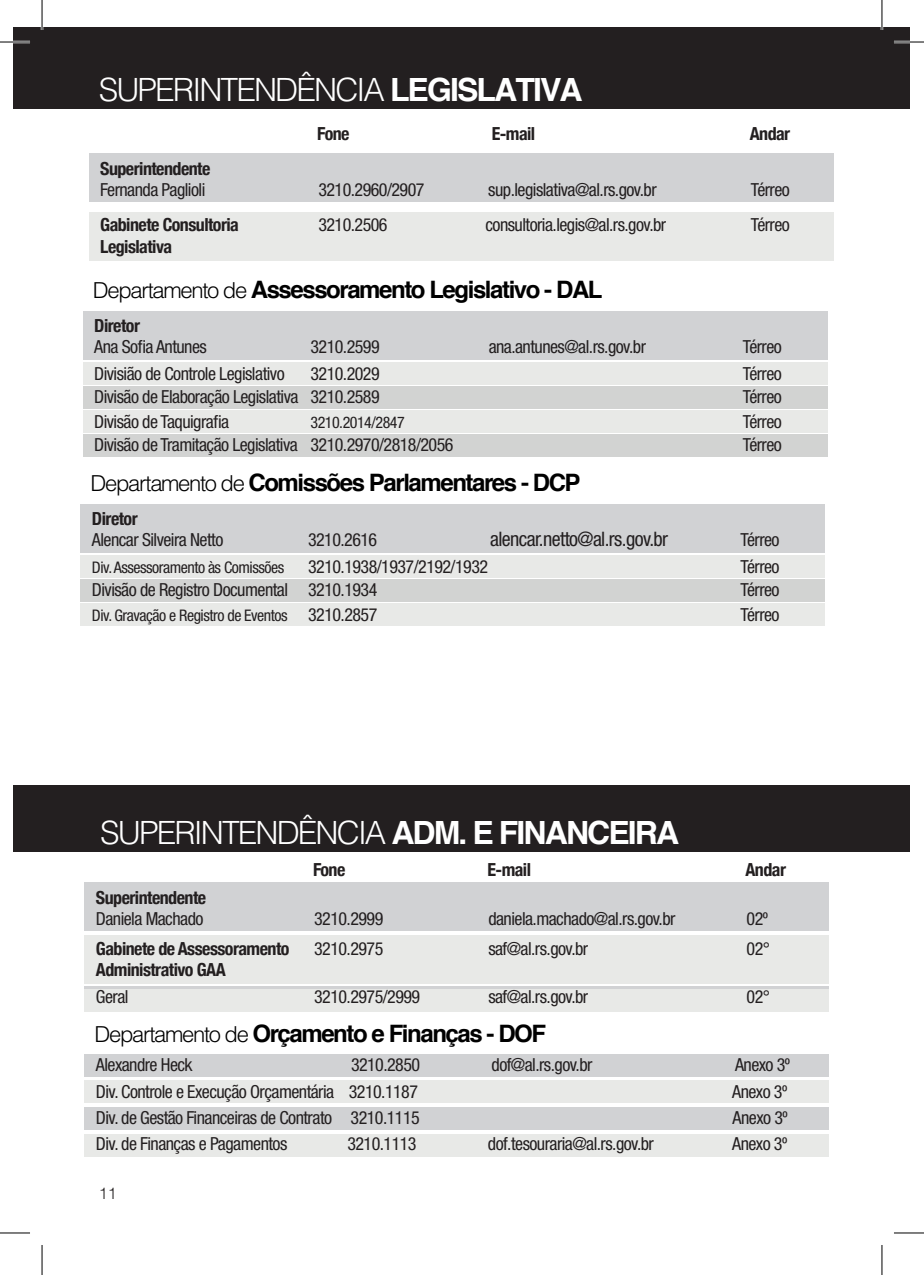
<style>
.page{position:relative;width:924px;height:1275px;background:#fff}
.page>*{position:absolute;margin:0;border:0;box-sizing:border-box;transform-origin:0 0}
.t1{font:300 32px "Helvetica";letter-spacing:-.06em;color:#fff}
.t2{font:700 24px "Helvetica";letter-spacing:-.06em;color:#000}
.t3{font:condensed 20px "Helvetica Neue LT Std";letter-spacing:-.03em;color:#231f20}
.t4{font:condensed 18px "Helvetica Neue LT Std";letter-spacing:-.03em;color:#231f20}
.t5{font:700 condensed 18px "Helvetica Neue";letter-spacing:-.03em;color:#231f20}
.t6{font:condensed 16px "Helvetica Neue LT Std";letter-spacing:-.03em;color:#231f20}
.t7{font:300 16px "Helvetica";color:#231f20}
.s1{font-weight:700}
.s2{font-weight:300;font-size:22px}
.s3{font-size:18px}
</style>
<div class="page">
<div style="left:83px;top:311px;width:744px;height:48px;background:#d1d2d4"></div>
<div style="left:81px;top:504px;width:743px;height:48px;background:#d1d2d4"></div>
<div style="left:83px;top:362px;width:744px;height:23px;background:#e8e9e7"></div>
<div style="left:81px;top:555px;width:743px;height:22px;background:#e8e9e7"></div>
<div style="left:83px;top:410px;width:744px;height:23px;background:#e8e9e7"></div>
<div style="left:81px;top:603px;width:743px;height:23px;background:#e8e9e7"></div>
<div style="left:83px;top:386px;width:744px;height:23px;background:#d2d3d2"></div>
<div style="left:81px;top:579px;width:743px;height:23px;background:#d2d3d2"></div>
<div style="left:83px;top:434px;width:744px;height:23px;background:#d2d3d2"></div>
<div style="left:85px;top:882px;width:743px;height:49px;background:#d1d2d4"></div>
<div style="left:85px;top:1054px;width:743px;height:23px;background:#d1d2d4"></div>
<div style="left:85px;top:1107px;width:743px;height:22px;background:#d1d2d4"></div>
<div style="left:85px;top:986px;width:743px;height:22px;background:#d1d2d4"></div>
<div style="left:85px;top:934px;width:743px;height:49px;background:#e8e9e7"></div>
<div style="left:85px;top:1080px;width:743px;height:22px;background:#e8e9e7"></div>
<div style="left:85px;top:1134px;width:743px;height:22px;background:#e8e9e7"></div>
<div style="left:85px;top:989px;width:743px;height:22px;background:#e8e9e7"></div>
<div style="left:14px;top:785px;width:895px;height:67px;background:#231f20"></div>
<div style="left:89px;top:154px;width:744px;height:48px;background:#d1d2d4"></div>
<div style="left:89px;top:212px;width:744px;height:48px;background:#e8e9e7"></div>
<div style="left:14px;top:27px;width:895px;height:82px;background:#231f20"></div>
<hr style="left:0;top:41px;width:30px;height:2px;background:#fff">
<hr style="left:893px;top:41px;width:30px;height:2px;background:#fff">
<hr style="left:41px;top:0;width:2px;height:30px;background:#fff">
<hr style="left:880px;top:0;width:2px;height:30px;background:#fff">
<hr style="left:0;top:42px;width:30px;height:1px;background:#000">
<hr style="left:893px;top:42px;width:30px;height:1px;background:#000">
<hr style="left:0;top:1232px;width:30px;height:1px;background:#000">
<hr style="left:893px;top:1232px;width:30px;height:1px;background:#000">
<hr style="left:42px;top:0;width:1px;height:30px;background:#000">
<hr style="left:42px;top:1245px;width:1px;height:30px;background:#000">
<hr style="left:881px;top:0;width:1px;height:30px;background:#000">
<hr style="left:881px;top:1245px;width:1px;height:30px;background:#000">
<h1 class="t1" style="left:99px;top:69px;width:485px">SUPERINTENDÊNCIA <span class="s1">LEGISLATIVA</span></h1>
<p class="t5" style="left:317px;top:119px;width:34px">Fone</p>
<p class="t5" style="left:491px;top:119px;width:45px">E-mail</p>
<p class="t5" style="left:749px;top:119px;width:42px">Andar</p>
<p class="t5" style="left:100px;top:154px;width:112px">Superintendente</p>
<p class="t4" style="left:100px;top:179px;width:107px">Fernanda Paglioli</p>
<p class="t4" style="left:318px;top:179px;width:107px">3210.2960/2907</p>
<p class="t4" style="left:488px;top:179px;width:170px">sup.legislativa@al.rs.gov.br</p>
<p class="t4" style="left:750px;top:179px;width:40px">Térreo</p>
<p class="t5" style="left:100px;top:210px;width:140px">Gabinete Consultoria</p>
<p class="t4" style="left:318px;top:214px;width:71px">3210.2506</p>
<p class="t4" style="left:485px;top:214px;width:182px">consultoria.legis@al.rs.gov.br</p>
<p class="t4" style="left:750px;top:214px;width:40px">Térreo</p>
<p class="t5" style="left:100px;top:231px;width:73px">Legislativa</p>
<h2 class="t2" style="left:93px;top:275px;width:511px"><span class="s2">Departamento de</span> Assessoramento Legislativo - DAL</h2>
<p class="t5" style="left:94px;top:311px;width:47px">Diretor</p>
<p class="t4" style="left:94px;top:337px;width:114px">Ana Sofia Antunes</p>
<p class="t4" style="left:310px;top:337px;width:71px">3210.2599</p>
<p class="t4" style="left:488px;top:337px;width:159px">ana.antunes@al.rs.gov.br</p>
<p class="t4" style="left:742px;top:337px;width:40px">Térreo</p>
<p class="t4" style="left:94px;top:363px;width:192px">Divisião de Controle Legislativo</p>
<p class="t4" style="left:310px;top:363px;width:71px">3210.2029</p>
<p class="t4" style="left:742px;top:363px;width:40px">Térreo</p>
<p class="t4" style="left:94px;top:386px;width:287px">Divisão de Elaboração Legislativa 3210.2589</p>
<p class="t4" style="left:742px;top:386px;width:40px">Térreo</p>
<p class="t4" style="left:94px;top:411px;width:136px">Divisão de Taquigrafia</p>
<p class="t6" style="left:310px;top:413px;width:96px">3210.2014/2847</p>
<p class="t4" style="left:742px;top:411px;width:40px">Térreo</p>
<p class="t4" style="left:94px;top:435px;width:360px">Divisão de Tramitação Legislativa 3210.2970/2818/2056</p>
<p class="t4" style="left:742px;top:435px;width:40px">Térreo</p>
<h2 class="t2" style="left:90px;top:467px;width:491px"><span class="s2">Departamento de</span> Comissões Parlamentares - DCP</h2>
<p class="t5" style="left:92px;top:504px;width:47px">Diretor</p>
<p class="t4" style="left:92px;top:529px;width:133px">Alencar Silveira Netto</p>
<p class="t4" style="left:308px;top:529px;width:71px">3210.2616</p>
<p class="t3" style="left:490px;top:527px;width:179px">alencar.netto@al.rs.gov.br</p>
<p class="t4" style="left:740px;top:529px;width:40px">Térreo</p>
<p class="t6" style="left:92px;top:558px;width:194px">Div. Assessoramento às Comissões</p>
<p class="t4" style="left:308px;top:556px;width:181px">3210.1938/1937/2192/1932</p>
<p class="t4" style="left:740px;top:556px;width:40px">Térreo</p>
<p class="t4" style="left:92px;top:579px;width:287px">Divisão de Registro Documental 3210.1934</p>
<p class="t4" style="left:740px;top:579px;width:40px">Térreo</p>
<p class="t6" style="left:92px;top:606px;width:287px">Div. Gravação e Registro de Eventos <span class="s3">3210.2857</span></p>
<p class="t4" style="left:740px;top:604px;width:40px">Térreo</p>
<h1 class="t1" style="left:100px;top:812px;width:580px">SUPERINTENDÊNCIA <span class="s1">ADM. E FINANCEIRA</span></h1>
<p class="t5" style="left:313px;top:855px;width:34px">Fone</p>
<p class="t5" style="left:487px;top:855px;width:45px">E-mail</p>
<p class="t5" style="left:745px;top:855px;width:42px">Andar</p>
<p class="t5" style="left:96px;top:882px;width:112px">Superintendente</p>
<p class="t4" style="left:96px;top:908px;width:109px">Daniela Machado</p>
<p class="t4" style="left:314px;top:908px;width:71px">3210.2999</p>
<p class="t4" style="left:488px;top:908px;width:189px">daniela.machado@al.rs.gov.br</p>
<p class="t4" style="left:746px;top:908px;width:23px">02º</p>
<p class="t5" style="left:96px;top:933px;width:195px">Gabinete de Assessoramento</p>
<p class="t4" style="left:314px;top:937px;width:71px">3210.2975</p>
<p class="t4" style="left:488px;top:937px;width:101px">saf@al.rs.gov.br</p>
<p class="t4" style="left:746px;top:937px;width:25px">02°</p>
<p class="t5" style="left:96px;top:954px;width:131px">Administrativo GAA</p>
<p class="t4" style="left:96px;top:985px;width:34px">Geral</p>
<p class="t4" style="left:314px;top:985px;width:107px">3210.2975/2999</p>
<p class="t4" style="left:488px;top:985px;width:101px">saf@al.rs.gov.br</p>
<p class="t4" style="left:746px;top:985px;width:25px">02°</p>
<h2 class="t2" style="left:94px;top:1018px;width:453px"><span class="s2">Departamento de</span> Orçamento e Finanças - DOF</h2>
<p class="t4" style="left:96px;top:1054px;width:98px">Alexandre Heck</p>
<p class="t4" style="left:351px;top:1054px;width:71px">3210.2850</p>
<p class="t4" style="left:491px;top:1054px;width:102px">dof@al.rs.gov.br</p>
<p class="t4" style="left:734px;top:1054px;width:57px">Anexo 3º</p>
<p class="t4" style="left:96px;top:1080px;width:323px">Div. Controle e Execução Orçamentária 3210.1187</p>
<p class="t4" style="left:731px;top:1080px;width:57px">Anexo 3º</p>
<p class="t4" style="left:96px;top:1107px;width:325px">Div. de Gestão Financeiras de Contrato 3210.1115</p>
<p class="t4" style="left:732px;top:1107px;width:57px">Anexo 3º</p>
<p class="t4" style="left:96px;top:1133px;width:193px">Div. de Finanças e Pagamentos</p>
<p class="t4" style="left:347px;top:1133px;width:71px">3210.1113</p>
<p class="t4" style="left:487px;top:1133px;width:167px">dof.tesouraria@al.rs.gov.br</p>
<p class="t4" style="left:731px;top:1133px;width:57px">Anexo 3º</p>
<p class="t7" style="left:99px;top:1183px;width:19px">11</p>
</div>
